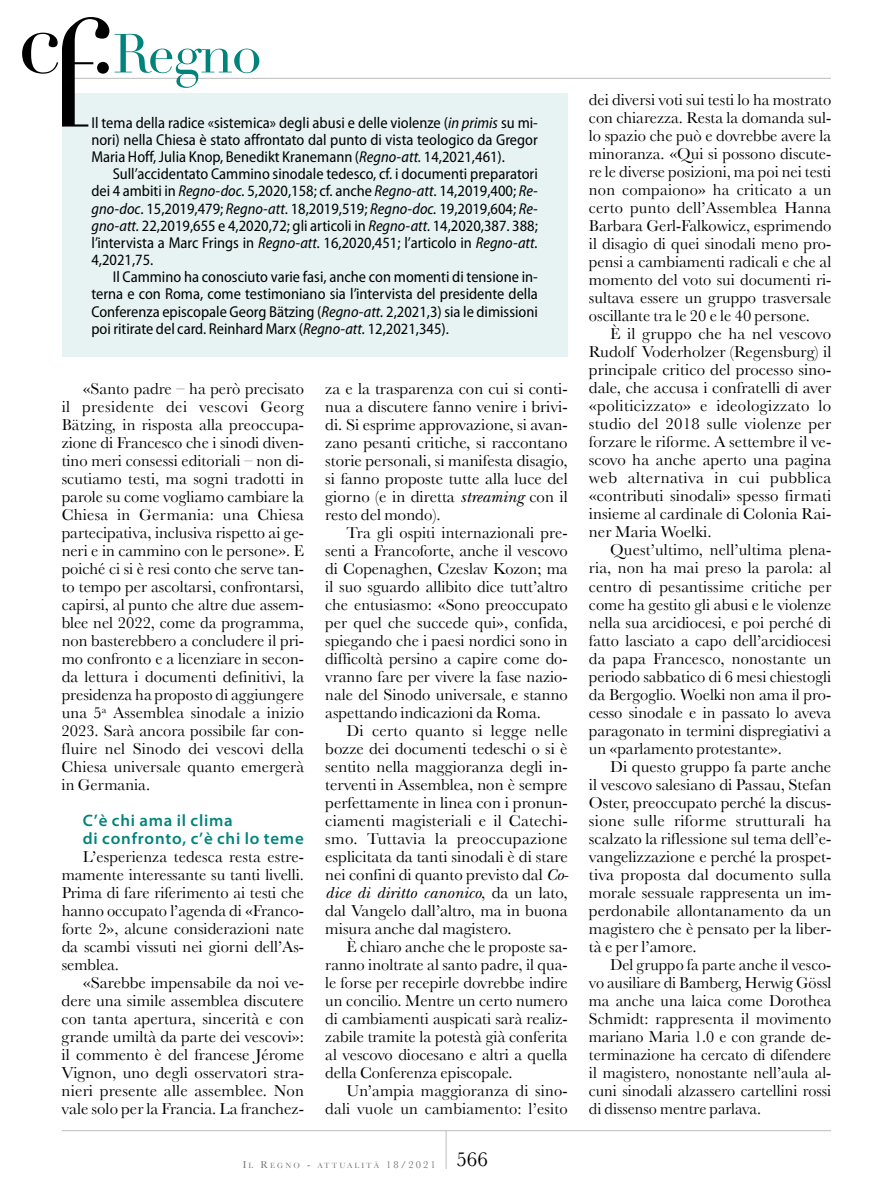
<style>
.page{position:relative;width:893px;height:1191px;background:#fff}
.page>*{position:absolute;margin:0;border:0;box-sizing:border-box;transform-origin:0 0}
.t1{font:150px "Didot LT";color:#000}
.t2{font:54px "Didot LT";letter-spacing:-.025em;color:#00837b}
.t3{font:16.5px/18px "Baskerville";color:#000;text-align:justify}
.t4{font:600 semi-expanded 16.5px/18px "Myriad Pro";letter-spacing:.05em;color:#00837b;scale:.95 1}
.t5{font:italic 16.5px "New Baskerville Std";color:#000}
.t6{font:semi-condensed 15.75px/17.1px "Myriad Pro";color:#000;text-align:justify}
.t7{font:7.8px "Baskerville";letter-spacing:.265em;color:#707172}
.s1{font-size:90px;color:#000}
.s2{font-size:111px;color:#000}
.s3{font-style:italic}
.s4{font-family:"New Baskerville Std";font-style:italic}
.s5{font-family:"Baskerville";font-style:normal}
.s6{font-size:10.5px}
</style>
<div class="page">
<hr style="left:62px;top:1130px;width:769px;height:1px;background:#bbbdbe">
<hr style="left:446px;top:1130px;width:1px;height:39px;background:#bbbdbe">
<hr style="left:56px;top:78px;width:775px;height:1px;background:#bbbdbe">
<div style="left:62px;top:94px;width:506px;height:263px;background:#e6f3f2"></div>
<div style="left:17px;top:0;width:45px;height:361px;background:#fff"></div>
<h1 class="t1" style="left:46px;top:-15px;width:51px">f</h1>
<h2 class="t2" style="left:18px;top:22px;width:245px"><span class="s1">c</span> <span class="s2">.</span>Regno</h2>
<p class="t6" style="left:91px;top:114px;width:448px">Il tema della radice «sistemica» degli abusi e delle violenze (<span class="s3">in primis</span> su mi&shy;nori) nella Chiesa è stato affrontato dal punto di vista teologico da Gregor Maria Hoff, Julia Knop, Benedikt Kranemann (<span class="s3">Regno-att.</span> 14,2021,461).</p>
<p class="t6" style="left:91px;top:166px;width:448px;text-indent:21px">Sull’accidentato Cammino sinodale tedesco, cf. i documenti preparatori dei 4 ambiti in <span class="s3">Regno-doc.</span> 5,2020,158; cf. anche <span class="s3">Regno-att</span>. 14,2019,400; <span class="s3">Re&shy;gno-doc</span>. 15,2019,479; <span class="s3">Regno-att</span>. 18,2019,519; <span class="s3">Regno-doc.</span> 19,2019,604; <span class="s3">Re&shy;gno-att.</span> 22,2019,655 e 4,2020,72; gli articoli in <span class="s3">Regno-att.</span> 14,2020,387. 388; l’intervista a Marc Frings in <span class="s3">Regno-att.</span> 16,2020,451; l’articolo in <span class="s3">Regno-att.<br></span>4,2021,75.</p>
<p class="t6" style="left:91px;top:269px;width:448px;text-indent:21px">Il Cammino ha conosciuto varie fasi, anche con momenti di tensione in&shy;terna e con Roma, come testimoniano sia l’intervista del presidente della Conferenza episcopale Georg Bätzing (<span class="s3">Regno-att.</span> 2,2021,3) sia le dimissioni poi ritirate del card. Reinhard Marx (<span class="s3">Regno-att.</span> 12,2021,345).</p>
<p class="t3" style="left:62px;top:380px;width:244px;text-indent:21px">«Santo padre – ha però precisato il presidente dei vescovi Georg Bätzing, in risposta alla preoccupa&shy;zione di Francesco che i sinodi diven&shy;tino meri consessi editoriali – non di&shy;scutiamo testi, ma sogni tradotti in parole su come vogliamo cambiare la Chiesa in Germania: una Chiesa partecipativa, inclusiva rispetto ai ge&shy;neri e in cammino con le persone». E poiché ci si è resi conto che serve tan&shy;to tempo per ascoltarsi, confrontarsi, capirsi, al punto che altre due assem&shy;blee nel 2022, come da programma, non basterebbero a concludere il pri&shy;mo confronto e a licenziare in secon&shy;da lettura i documenti definitivi, la presidenza ha proposto di aggiungere una 5<sup>a</sup> Assemblea sinodale a inizio 2023. Sarà ancora possibile far con&shy;fluire nel Sinodo dei vescovi della Chiesa universale quanto emergerà in Germania.</p>
<p class="t4" style="left:83px;top:812px;width:234px">C’è chi ama il clima<br>di confronto, c’è chi lo teme</p>
<p class="t3" style="left:62px;top:848px;width:244px;text-indent:21px">L’esperienza tedesca resta estre&shy;mamente interessante su tanti livelli.<br>Prima di fare riferimento ai testi che hanno occupato l’agenda di «Franco&shy;forte 2», alcune considerazioni nate da scambi vissuti nei giorni dell’As&shy;semblea.</p>
<p class="t3" style="left:62px;top:974px;width:244px;text-indent:21px">«Sarebbe impensabile da noi ve&shy;dere una simile assemblea discutere con tanta apertura, sincerità e con grande umiltà da parte dei vescovi»: il commento è del francese Jérome Vignon, uno degli osservatori stra&shy;nieri presente alle assemblee. Non vale solo per la Francia. La franchez-</p>
<p class="t3" style="left:325px;top:380px;width:244px">za e la trasparenza con cui si conti&shy;nua a discutere fanno venire i brivi&shy;di. Si esprime approvazione, si avan&shy;zano pesanti critiche, si raccontano storie personali, si manifesta disagio, si fanno proposte tutte alla luce del giorno (e in diretta <span class="s4">streaming</span> con il resto del mondo).</p>
<p class="t3" style="left:325px;top:524px;width:244px;text-indent:21px">Tra gli ospiti internazionali pre&shy;senti a Francoforte, anche il vescovo di Copenaghen, Czeslav Kozon; ma il suo sguardo allibito dice tutt’altro che entusiasmo: «Sono preoccupato per quel che succede qui», confida, spiegando che i paesi nordici sono in difficoltà persino a capire come do&shy;vranno fare per vivere la fase nazio&shy;nale del Sinodo universale, e stanno aspettando indicazioni da Roma.</p>
<p class="t3" style="left:325px;top:722px;width:245px;text-indent:21px">Di certo quanto si legge nelle bozze dei documenti tedeschi o si è sentito nella maggioranza degli in&shy;terventi in Assemblea, non è sempre perfettamente in linea con i pronun&shy;ciamenti magisteriali e il Catechi&shy;smo. Tuttavia la preoccupazione esplicitata da tanti sinodali è di stare nei confini di quanto previsto dal <span class="s4">Co-</span></p>
<p class="t5" style="left:325px;top:883px;width:244px">dice di diritto canonico<span class="s5">, da un lato,</span></p>
<p class="t3" style="left:325px;top:902px;width:244px">dal Vangelo dall’altro, ma in buona misura anche dal magistero.</p>
<p class="t3" style="left:325px;top:938px;width:244px;text-indent:21px">È chiaro anche che le proposte sa&shy;ranno inoltrate al santo padre, il qua&shy;le forse per recepirle dovrebbe indire un concilio. Mentre un certo numero di cambiamenti auspicati sarà realiz&shy;zabile tramite la potestà già conferita al vescovo diocesano e altri a quella della Conferenza episcopale.</p>
<p class="t3" style="left:325px;top:1082px;width:244px;text-align:right">Un’ampia maggioranza di sino&shy;dali vuole un cambiamento: l’esito</p>
<p class="t7" style="left:243px;top:1160px;width:247px"><span class="s6">I</span>L <span class="s6">R</span>EGNO <span class="s6">-</span> ATTUALITÀ <span class="s6">18/2021</span> <sup>566</sup></p>
<p class="t3" style="left:589px;top:90px;width:244px">dei diversi voti sui testi lo ha mostrato con chiarezza. Resta la domanda sul&shy;lo spazio che può e dovrebbe avere la minoranza. «Qui si possono discute&shy;re le diverse posizioni, ma poi nei testi non compaiono» ha criticato a un certo punto dell’Assemblea Hanna Barbara Gerl-Falkowicz, esprimendo il disagio di quei sinodali meno pro&shy;pensi a cambiamenti radicali e che al momento del voto sui documenti ri&shy;sultava essere un gruppo trasversale oscillante tra le 20 e le 40 persone.</p>
<p class="t3" style="left:589px;top:324px;width:244px;text-indent:21px">È il gruppo che ha nel vescovo Rudolf Voderholzer (Regensburg) il principale critico del processo sino&shy;dale, che accusa i confratelli di aver «politicizzato» e ideologizzato lo studio del 2018 sulle violenze per forzare le riforme. A settembre il ve&shy;scovo ha anche aperto una pagina web alternativa in cui pubblica «contributi sinodali» spesso firmati insieme al cardinale di Colonia Rai&shy;ner Maria Woelki.</p>
<p class="t3" style="left:589px;top:541px;width:244px;text-indent:21px">Quest’ultimo, nell’ultima plena&shy;ria, non ha mai preso la parola: al centro di pesantissime critiche per come ha gestito gli abusi e le violenze nella sua arcidiocesi, e poi perché di fatto lasciato a capo dell’arcidiocesi da papa Francesco, nonostante un periodo sabbatico di 6 mesi chiestogli da Bergoglio. Woelki non ama il pro&shy;cesso sinodale e in passato lo aveva paragonato in termini dispregiativi a un «parlamento protestante».</p>
<p class="t3" style="left:589px;top:757px;width:244px;text-indent:21px">Di questo gruppo fa parte anche il vescovo salesiano di Passau, Stefan Oster, preoccupato perché la discus&shy;sione sulle riforme strutturali ha scalzato la riflessione sul tema dell’e&shy;vangelizzazione e perché la prospet&shy;tiva proposta dal documento sulla morale sessuale rappresenta un im&shy;perdonabile allontanamento da un magistero che è pensato per la liber&shy;tà e per l’amore.</p>
<p class="t3" style="left:589px;top:955px;width:244px;text-indent:21px">Del gruppo fa parte anche il vesco&shy;vo ausiliare di Bamberg, Herwig Gössl ma anche una laica come Dorothea Schmidt: rappresenta il movimento mariano Maria 1.0 e con grande de&shy;terminazione ha cercato di difendere il magistero, nonostante nell’aula al&shy;cuni sinodali alzassero cartellini rossi di dissenso mentre parlava.</p>
</div>
